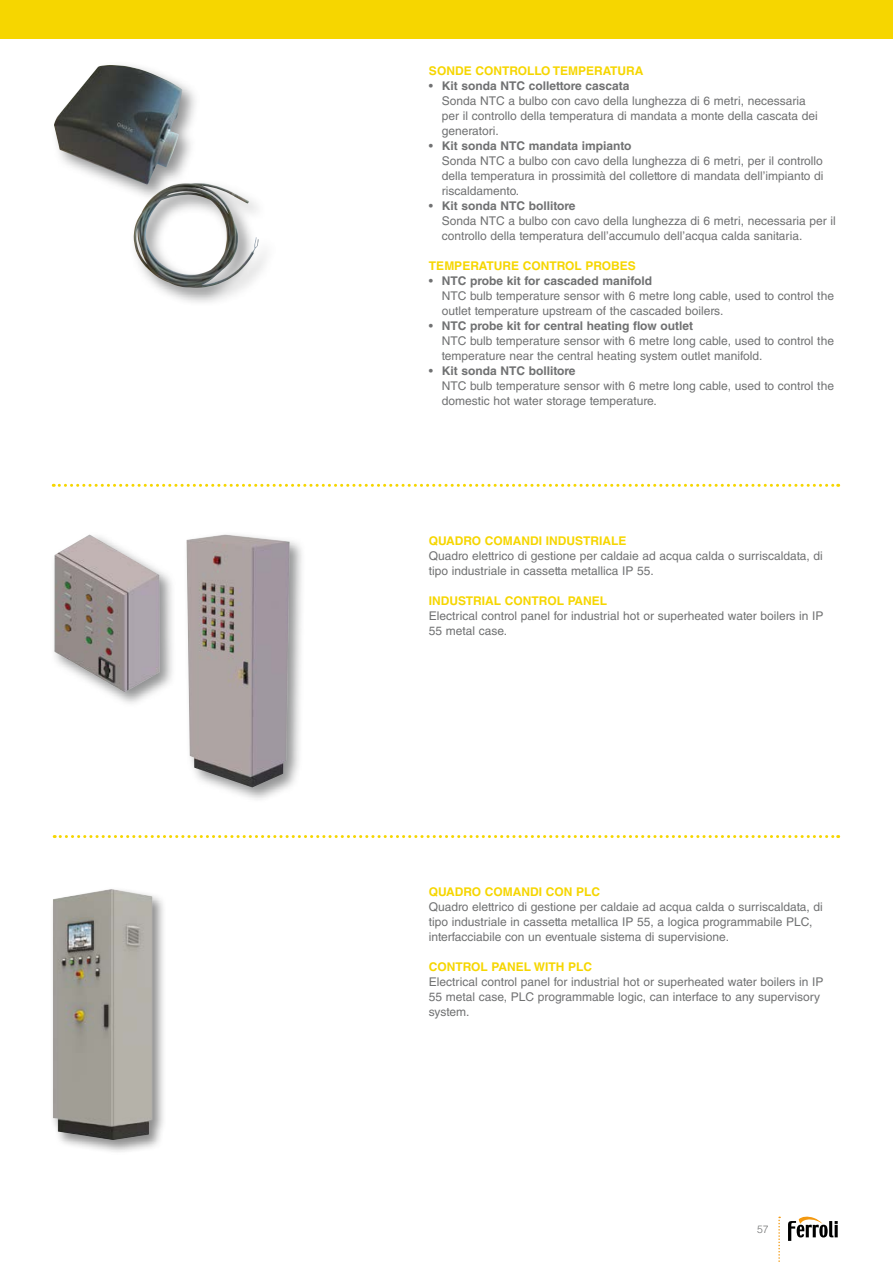
<style>
.page{position:relative;width:893px;height:1263px;background:#fff}
.page>*{position:absolute;margin:0;border:0;box-sizing:border-box;transform-origin:0 0}
.t1{font:12px/15px "Helvetica LT Std";color:#707172}
.t2{font:700 12px "Helvetica LT Std";color:#f6d600}
.t3{font:300 10.5px "Helvetica LT Std";color:#707172}
.s1{font-weight:700}
</style>
<div class="page">
<svg style="left:788px;top:1216px;width:50px;height:25px"></svg>
<svg style="left:778px;top:1216px;width:2px;height:46px"></svg>
<div style="left:0;top:0;width:893px;height:38px;background:#f6d600"></div>
<svg style="left:53px;top:484px;width:786px;height:3px"></svg>
<div style="left:50px;top:61px;width:150px;height:142px;background:#707172;opacity:.75"></div>
<img style="left:54px;top:65px;width:128px;height:120px">
<div style="left:130px;top:179px;width:147px;height:127px;background:#707172;opacity:.75"></div>
<img style="left:134px;top:183px;width:125px;height:105px">
<div style="left:183px;top:531px;width:123px;height:272px;background:#707172;opacity:.75"></div>
<img style="left:186px;top:534px;width:104px;height:253px">
<svg style="left:54px;top:835px;width:785px;height:3px"></svg>
<div style="left:50px;top:532px;width:126px;height:176px;background:#707172;opacity:.75"></div>
<img style="left:54px;top:534px;width:106px;height:158px">
<div style="left:50px;top:886px;width:117px;height:269px;background:#000;opacity:.45"></div>
<img style="left:53px;top:889px;width:99px;height:251px">
<p class="t2" style="left:429px;top:63px;width:216px">SONDE CONTROLLO TEMPERATURA</p>
<p class="t1" style="left:442px;top:78px;width:377px;text-indent:-13px">• <span class="s1">Kit sonda NTC collettore cascata<br></span>Sonda NTC a bulbo con cavo della lunghezza di 6 metri, necessaria per il controllo della temperatura di mandata a monte della cascata dei generatori.</p>
<p class="t1" style="left:442px;top:138px;width:383px;text-indent:-13px">• <span class="s1">Kit sonda NTC mandata impianto<br></span>Sonda NTC a bulbo con cavo della lunghezza di 6 metri, per il controllo della temperatura in prossimità del collettore di mandata dell’impianto di riscaldamento.</p>
<p class="t1" style="left:442px;top:198px;width:396px;text-indent:-13px">• <span class="s1">Kit sonda NTC bollitore<br></span>Sonda NTC a bulbo con cavo della lunghezza di 6 metri, necessaria per il controllo della temperatura dell’accumulo dell’acqua calda sanitaria.</p>
<p class="t2" style="left:429px;top:258px;width:208px">TEMPERATURE CONTROL PROBES</p>
<p class="t1" style="left:442px;top:273px;width:394px;text-indent:-13px">• <span class="s1">NTC probe kit for cascaded manifold<br></span>NTC bulb temperature sensor with 6 metre long cable, used to control the outlet temperature upstream of the cascaded boilers.</p>
<p class="t1" style="left:442px;top:318px;width:394px;text-indent:-13px">• <span class="s1">NTC probe kit for central heating flow outlet<br></span>NTC bulb temperature sensor with 6 metre long cable, used to control the temperature near the central heating system outlet manifold.</p>
<p class="t1" style="left:442px;top:363px;width:394px;text-indent:-13px">• <span class="s1">Kit sonda NTC bollitore<br></span>NTC bulb temperature sensor with 6 metre long cable, used to control the domestic hot water storage temperature.</p>
<p class="t2" style="left:429px;top:533px;width:199px">QUADRO COMANDI INDUSTRIALE</p>
<p class="t1" style="left:429px;top:548px;width:396px">Quadro elettrico di gestione per caldaie ad acqua calda o surriscaldata, di tipo industriale in cassetta metallica IP 55.</p>
<p class="t2" style="left:429px;top:593px;width:180px">INDUSTRIAL CONTROL PANEL</p>
<p class="t1" style="left:429px;top:608px;width:396px">Electrical control panel for industrial hot or superheated water boilers in IP<br>55 metal case.</p>
<p class="t2" style="left:429px;top:884px;width:173px">QUADRO COMANDI CON PLC</p>
<p class="t1" style="left:429px;top:899px;width:396px">Quadro elettrico di gestione per caldaie ad acqua calda o surriscaldata, di tipo industriale in cassetta metallica IP 55, a logica programmabile PLC, interfacciabile con un eventuale sistema di supervisione.</p>
<p class="t2" style="left:429px;top:959px;width:165px">CONTROL PANEL WITH PLC</p>
<p class="t1" style="left:429px;top:974px;width:396px">Electrical control panel for industrial hot or superheated water boilers in IP<br>55 metal case, PLC programmable logic, can interface to any supervisory system.</p>
<p class="t3" style="left:757px;top:1222px;width:13px">57</p>
</div>
